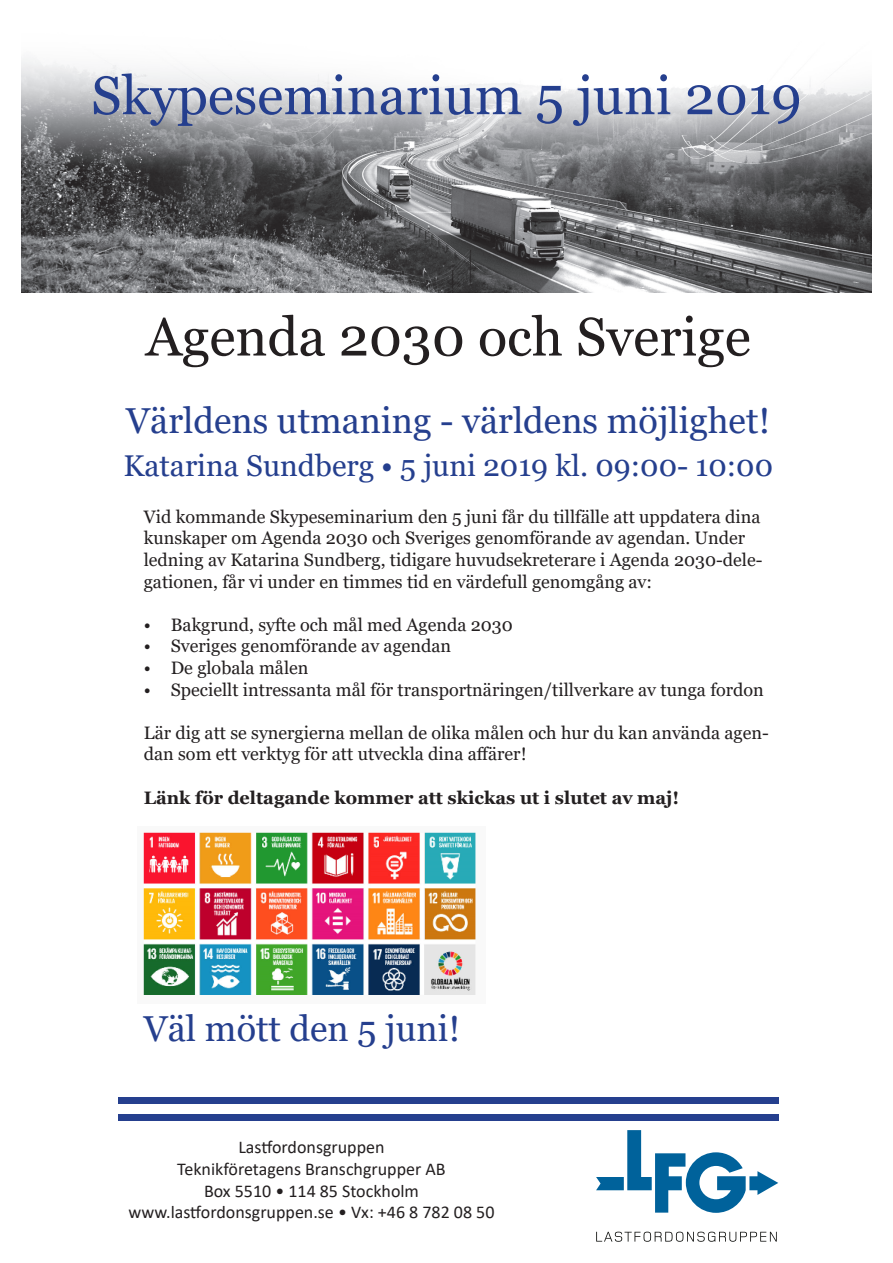
<style>
.page{position:relative;width:893px;height:1263px;background:#fff}
.page>*{position:absolute;margin:0;border:0;box-sizing:border-box;transform-origin:0 0}
.t1{font:54px "Georgia";color:#253f8e}
.t2{font:54px "Georgia";color:#231f20}
.t3{font:36px "Georgia";color:#253f8e}
.t4{font:30px "Georgia";color:#253f8e}
.t5{font:18px/21.6px "Georgia";color:#231f20}
.t6{font:18px "Calibri";color:#231f20}
.t7{font:700 18px "Georgia";color:#231f20}
</style>
<div class="page">
<div style="left:118px;top:1114px;width:660px;height:7px;background:#253f8e"></div>
<svg style="left:596px;top:1130px;width:182px;height:83px"></svg>
<svg style="left:596px;top:1232px;width:181px;height:10px"></svg>
<img style="left:21px;top:58px;width:851px;height:235px">
<div style="left:118px;top:1097px;width:660px;height:6px;background:#253f8e"></div>
<img style="left:143px;top:832px;width:333px;height:163px">
<p class="t1" style="left:91px;top:63px;width:712px">Skypeseminarium 5 juni 2019</p>
<p class="t2" style="left:146px;top:304px;width:607px">Agenda 2030 och Sverige</p>
<p class="t3" style="left:126px;top:398px;width:646px">Världens utmaning - världens möjlighet!</p>
<p class="t4" style="left:124px;top:447px;width:651px">Katarina Sundberg • 5 juni 2019 kl. 09:00- 10:00</p>
<p class="t5" style="left:144px;top:506px;width:620px">Vid kommande Skypeseminarium den 5 juni får du tillfälle att uppdatera dina kunskaper om Agenda 2030 och Sveriges genomförande av agendan. Under ledning av Katarina Sundberg, tidigare huvudsekreterare i Agenda 2030-dele&shy;gationen, får vi under en timmes tid en värdefull genomgång av:</p>
<p class="t5" style="left:144px;top:614px;width:371px">• Bakgrund, syfte och mål med Agenda 2030</p>
<p class="t5" style="left:144px;top:636px;width:309px">• Sveriges genomförande av agendan</p>
<p class="t5" style="left:144px;top:657px;width:166px">• De globala målen</p>
<p class="t5" style="left:144px;top:679px;width:622px">• Speciellt intressanta mål för transportnäringen/tillverkare av tunga fordon</p>
<p class="t5" style="left:144px;top:722px;width:626px">Lär dig att se synergierna mellan de olika målen och hur du kan använda agen&shy;dan som ett verktyg för att utveckla dina affärer!</p>
<p class="t7" style="left:144px;top:786px;width:537px">Länk för deltagande kommer att skickas ut i slutet av maj!</p>
<p class="t3" style="left:144px;top:1007px;width:318px">Väl mött den 5 juni!</p>
<p class="t6" style="left:238px;top:1135px;width:148px">Lastfordonsgruppen</p>
<p class="t6" style="left:177px;top:1156px;width:270px">Teknikföretagens Branschgrupper AB</p>
<p class="t6" style="left:204px;top:1178px;width:217px">Box 5510 • 114 85 Stockholm</p>
<p class="t6" style="left:129px;top:1200px;width:367px">www.lastfordonsgruppen.se • Vx: +46 8 782 08 50</p>
</div>
